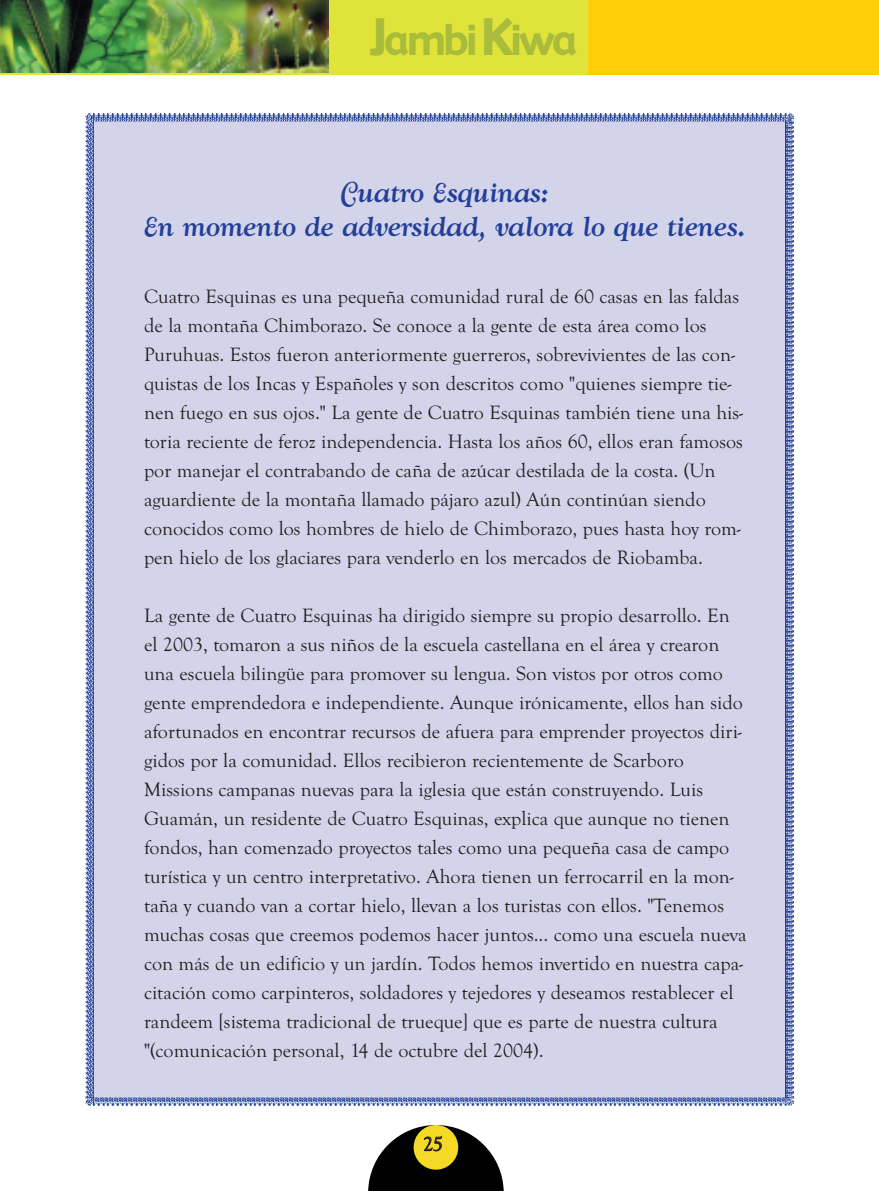
<style>
.page{position:relative;width:879px;height:1191px;background:#fff}
.page>*{position:absolute;margin:0;border:0;box-sizing:border-box;transform-origin:0 0}
.t1{font:41.4px "Gadget";color:#a9bc3b}
.t2{font:italic 500 28px/33.6px "Goudy Swa T";letter-spacing:-.035em;color:#223f99;text-align:center}
.t3{font:20px/29px "Goudy Old Sty T";color:#231f20}
.s1{font-size:49px}
</style>
<div class="page">
<div style="left:0;top:0;width:878px;height:74px;background:#fece08"></div>
<div style="left:0;top:0;width:587px;height:74px;background:#e0e339"></div>
<svg style="left:368px;top:1125px;width:136px;height:66px"></svg>
<div style="left:414px;top:1125px;width:44px;height:44px;background:#f5da25;border-radius:50%"></div>
<img style="left:0;top:0;width:328px;height:72px">
<div style="left:85px;top:114px;width:709px;height:992px;background:#d3d4ea"></div>
<h1 class="t1" style="left:369px;top:13px;width:210px"><span class="s1">J</span>amb <span class="s1">K</span>iwa</h1>
<h2 class="t2" style="left:143px;top:176px;width:604px">Cuatro Esquinas:<br>En momento de adversidad, valora lo que tienes.</h2>
<p class="t3" style="left:144px;top:282px;width:600px">Cuatro Esquinas es una pequeña comunidad rural de 60 casas en las faldas de la montaña Chimborazo. Se conoce a la gente de esta área como los Puruhuas. Estos fueron anteriormente guerreros, sobrevivientes de las con&shy;quistas de los Incas y Españoles y son descritos como "quienes siempre tie&shy;nen fuego en sus ojos." La gente de Cuatro Esquinas también tiene una his&shy;toria reciente de feroz independencia. Hasta los años 60, ellos eran famosos por manejar el contrabando de caña de azúcar destilada de la costa. (Un aguardiente de la montaña llamado pájaro azul) Aún continúan siendo conocidos como los hombres de hielo de Chimborazo, pues hasta hoy rom&shy;pen hielo de los glaciares para venderlo en los mercados de Riobamba.</p>
<p class="t3" style="left:144px;top:601px;width:604px">La gente de Cuatro Esquinas ha dirigido siempre su propio desarrollo. En el 2003, tomaron a sus niños de la escuela castellana en el área y crearon una escuela bilingüe para promover su lengua. Son vistos por otros como gente emprendedora e independiente. Aunque irónicamente, ellos han sido afortunados en encontrar recursos de afuera para emprender proyectos diri&shy;gidos por la comunidad. Ellos recibieron recientemente de Scarboro Missions campanas nuevas para la iglesia que están construyendo. Luis Guamán, un residente de Cuatro Esquinas, explica que aunque no tienen fondos, han comenzado proyectos tales como una pequeña casa de campo turística y un centro interpretativo. Ahora tienen un ferrocarril en la mon&shy;taña y cuando van a cortar hielo, llevan a los turistas con ellos. "Tenemos muchas cosas que creemos podemos hacer juntos... como una escuela nueva con más de un edificio y un jardín. Todos hemos invertido en nuestra capa&shy;citación como carpinteros, soldadores y tejedores y deseamos restablecer el randeem [sistema tradicional de trueque] que es parte de nuestra cultura "(comunicación personal, 14 de octubre del 2004).</p>
<p class="t3" style="left:423px;top:1129px;width:21px">25</p>
</div>
